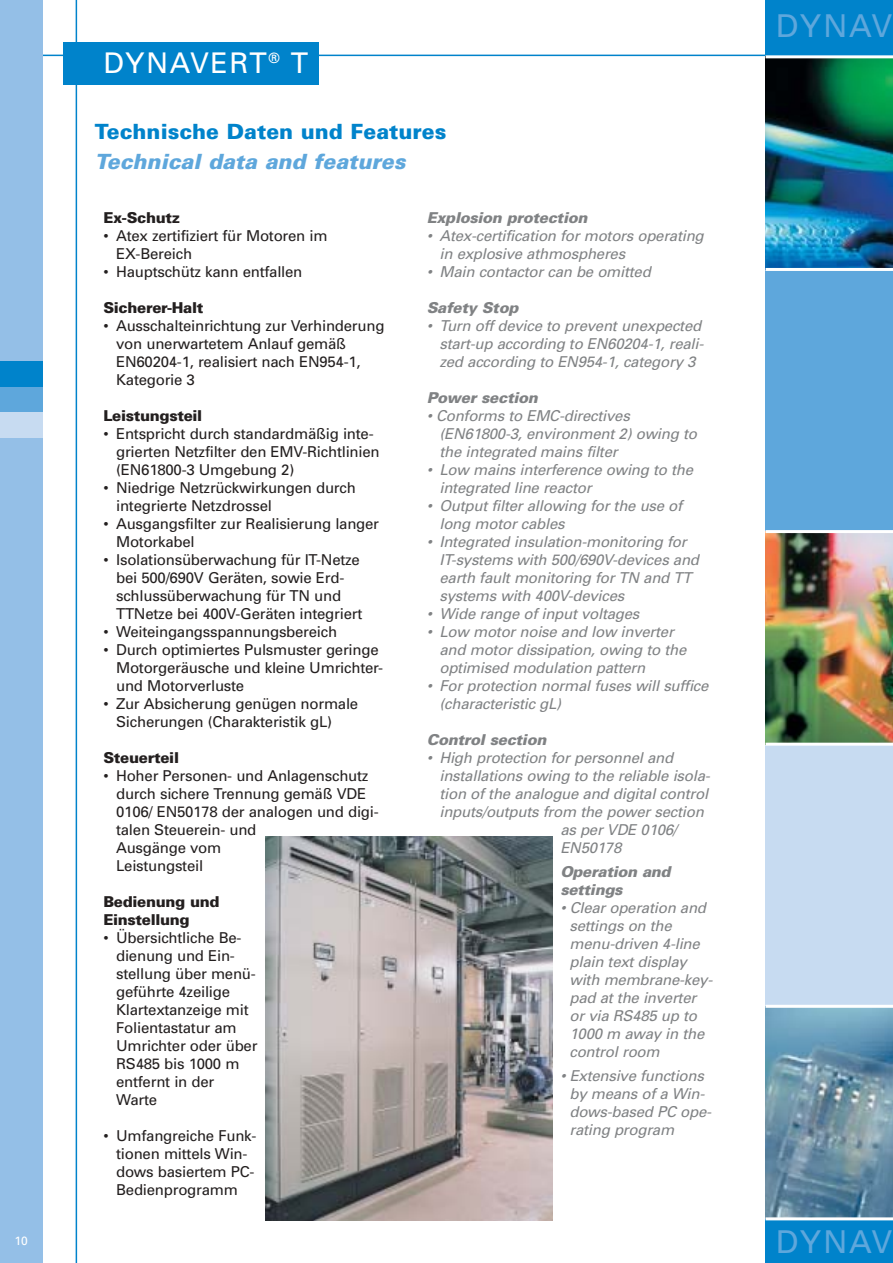
<style>
.page{position:relative;width:893px;height:1263px;background:#fff}
.page>*{position:absolute;margin:0;border:0;box-sizing:border-box;transform-origin:0 0}
.t1{font:31.5px "Univers";letter-spacing:.055em;color:#5ea7dc}
.t2{font:28.5px "Univers";letter-spacing:.055em;color:#fff}
.t3{font:900 21px "Univers";color:#0083cb}
.t4{font:italic 900 21px "Univers";color:#5ea7dc}
.t5{font:italic 15px/18px "Univers";letter-spacing:-.015em;color:#808284}
.t6{font:15px/18px "Univers";letter-spacing:-.015em;color:#231f1f}
.t7{font:italic 900 15px/18px "Univers";letter-spacing:-.02em;color:#808284}
.t8{font:900 15px/18px "Univers";letter-spacing:-.02em;color:#231f1f}
.t9{font:12px "Univers";color:#fff}
</style>
<div class="page">
<hr style="left:76px;top:0;width:1px;height:1263px;background:#0083cb">
<div style="left:765px;top:0;width:127px;height:1263px;background:#0083cb"></div>
<div style="left:765px;top:264px;width:127px;height:272px;background:#5ea7dc"></div>
<div style="left:765px;top:736px;width:127px;height:272px;background:#c7dbf1"></div>
<img style="left:765px;top:533px;width:127px;height:210px">
<hr style="left:765px;top:530px;width:127px;height:3px;background:#fff">
<hr style="left:765px;top:743px;width:127px;height:3px;background:#fff">
<hr style="left:13px;top:55px;width:879px;height:1px;background:#0083cb">
<img style="left:765px;top:58px;width:127px;height:210px">
<hr style="left:765px;top:268px;width:127px;height:3px;background:#fff">
<hr style="left:765px;top:55px;width:127px;height:3px;background:#fff">
<div style="left:64px;top:43px;width:255px;height:42px;background:#0083cb"></div>
<div style="left:0;top:0;width:42px;height:1263px;background:#94bfe7"></div>
<img style="left:765px;top:1008px;width:127px;height:209px">
<hr style="left:765px;top:1005px;width:127px;height:3px;background:#fff">
<hr style="left:765px;top:1217px;width:127px;height:3px;background:#fff">
<div style="left:0;top:362px;width:42px;height:25px;background:#0083cb"></div>
<div style="left:0;top:387px;width:42px;height:26px;background:#5ea7dc"></div>
<div style="left:0;top:413px;width:42px;height:25px;background:#c7dbf1"></div>
<img style="left:265px;top:837px;width:288px;height:383px">
<p class="t9" style="left:14px;top:1236px;width:15px">10</p>
<h2 class="t2" style="left:103px;top:53px;width:206px">DYNAVERT<sup>®</sup> T</h2>
<h3 class="t3" style="left:95px;top:124px;width:353px">Technische Daten und Features</h3>
<h3 class="t4" style="left:95px;top:154px;width:312px">Technical data and features</h3>
<p class="t8" style="left:103px;top:210px;width:78px">Ex-Schutz</p>
<p class="t6" style="left:116px;top:228px;width:213px;text-indent:-13px">• Atex zertifiziert für Motoren im<br>EX-Bereich</p>
<p class="t6" style="left:103px;top:264px;width:200px">• Hauptschütz kann entfallen</p>
<p class="t8" style="left:103px;top:300px;width:101px">Sicherer-Halt</p>
<p class="t6" style="left:116px;top:318px;width:270px;text-indent:-13px">• Ausschalteinrichtung zur Verhinderung von unerwartetem Anlauf gemäß<br>EN60204-1, realisiert nach EN954-1,<br>Kategorie 3</p>
<p class="t8" style="left:103px;top:408px;width:100px">Leistungsteil</p>
<p class="t6" style="left:116px;top:426px;width:265px;text-indent:-13px">• Entspricht durch standardmäßig inte&shy;grierten Netzfilter den EMV-Richtlinien (EN61800-3 Umgebung 2)</p>
<p class="t6" style="left:116px;top:480px;width:241px;text-indent:-13px">• Niedrige Netzrückwirkungen durch integrierte Netzdrossel</p>
<p class="t6" style="left:116px;top:516px;width:264px;text-indent:-13px">• Ausgangsfilter zur Realisierung langer<br>Motorkabel</p>
<p class="t6" style="left:116px;top:552px;width:248px;text-indent:-13px">• Isolationsüberwachung für IT-Netze bei 500/690V Geräten, sowie Erd&shy;schlussüberwachung für TN und TTNetze bei 400V-Geräten integriert</p>
<p class="t6" style="left:103px;top:624px;width:235px">• Weiteingangsspannungsbereich</p>
<p class="t6" style="left:116px;top:642px;width:268px;text-indent:-13px">• Durch optimiertes Pulsmuster geringe<br>Motorgeräusche und kleine Umrichter&shy;und Motorverluste</p>
<p class="t6" style="left:116px;top:696px;width:244px;text-indent:-13px">• Zur Absicherung genügen normale<br>Sicherungen (Charakteristik gL)</p>
<p class="t8" style="left:103px;top:750px;width:77px">Steuerteil</p>
<p class="t6" style="left:116px;top:768px;width:264px;text-indent:-13px">• Hoher Personen- und Anlagenschutz durch sichere Trennung gemäß VDE<br>0106/ EN50178 der analogen und digi&shy;talen Steuerein- und<br>Ausgänge vom<br>Leistungsteil</p>
<p class="t8" style="left:103px;top:894px;width:118px">Bedienung und<br>Einstellung</p>
<p class="t6" style="left:116px;top:930px;width:143px;text-indent:-13px">• Übersichtliche Be&shy;dienung und Ein&shy;stellung über menü&shy;geführte 4zeilige<br>Klartextanzeige mit<br>Folientastatur am<br>Umrichter oder über<br>RS485 bis 1000 m entfernt in der<br>Warte</p>
<p class="t6" style="left:116px;top:1128px;width:142px;text-indent:-13px">• Umfangreiche Funk&shy;tionen mittels Win&shy;dows basiertem PC-<br>Bedienprogramm</p>
<p class="t7" style="left:426px;top:210px;width:162px">Explosion protection</p>
<p class="t5" style="left:439px;top:228px;width:266px;text-indent:-13px">• Atex-certification for motors operating in explosive athmospheres</p>
<p class="t5" style="left:426px;top:264px;width:226px">• Main contactor can be omitted</p>
<p class="t7" style="left:426px;top:300px;width:93px">Safety Stop</p>
<p class="t5" style="left:439px;top:318px;width:265px;text-align:justify;text-indent:-13px">• Turn off device to prevent unexpected start-up according to EN60204-1, reali&shy;zed according to EN954-1, category 3</p>
<p class="t7" style="left:426px;top:390px;width:113px">Power section</p>
<p class="t5" style="left:439px;top:408px;width:259px;text-indent:-13px">• Conforms to EMC-directives (EN61800-3, environment 2) owing to the integrated mains filter</p>
<p class="t5" style="left:439px;top:462px;width:255px;text-indent:-13px">• Low mains interference owing to the integrated line reactor</p>
<p class="t5" style="left:439px;top:498px;width:244px;text-indent:-13px">• Output filter allowing for the use of long motor cables</p>
<p class="t5" style="left:439px;top:534px;width:261px;text-indent:-13px">• Integrated insulation-monitoring for IT-systems with 500/690V-devices and earth fault monitoring for TN and TT systems with 400V-devices</p>
<p class="t5" style="left:426px;top:606px;width:214px">• Wide range of input voltages</p>
<p class="t5" style="left:439px;top:624px;width:248px;text-indent:-13px">• Low motor noise and low inverter and motor dissipation, owing to the optimised modulation pattern</p>
<p class="t5" style="left:439px;top:678px;width:270px;text-indent:-13px">• For protection normal fuses will suffice (characteristic gL)</p>
<p class="t7" style="left:426px;top:732px;width:121px">Control section</p>
<p class="t5" style="left:426px;top:750px;width:248px">• High protection for personnel and</p>
<p class="t5" style="left:439px;top:768px;width:271px">installations owing to the reliable isola-</p>
<p class="t5" style="left:439px;top:786px;width:270px">tion of the analogue and digital control</p>
<p class="t5" style="left:439px;top:804px;width:266px">inputs/outputs from the power section</p>
<p class="t5" style="left:560px;top:822px;width:118px">as per VDE 0106/</p>
<p class="t5" style="left:560px;top:840px;width:63px">EN50178</p>
<p class="t7" style="left:560px;top:864px;width:112px">Operation and settings</p>
<p class="t5" style="left:569px;top:900px;width:144px;text-indent:-9px">• Clear operation and settings on the menu-driven 4-line plain text display with membrane-key&shy;pad at the inverter or via RS485 up to<br>1000 m away in the control room</p>
<p class="t5" style="left:569px;top:1068px;width:142px;text-indent:-9px">• Extensive functions by means of a Win&shy;dows-based PC ope&shy;rating program</p>
<h1 class="t1" style="left:775px;top:15px;width:118px">DYNAV</h1>
<h1 class="t1" style="left:775px;top:1231px;width:118px">DYNAV</h1>
</div>
